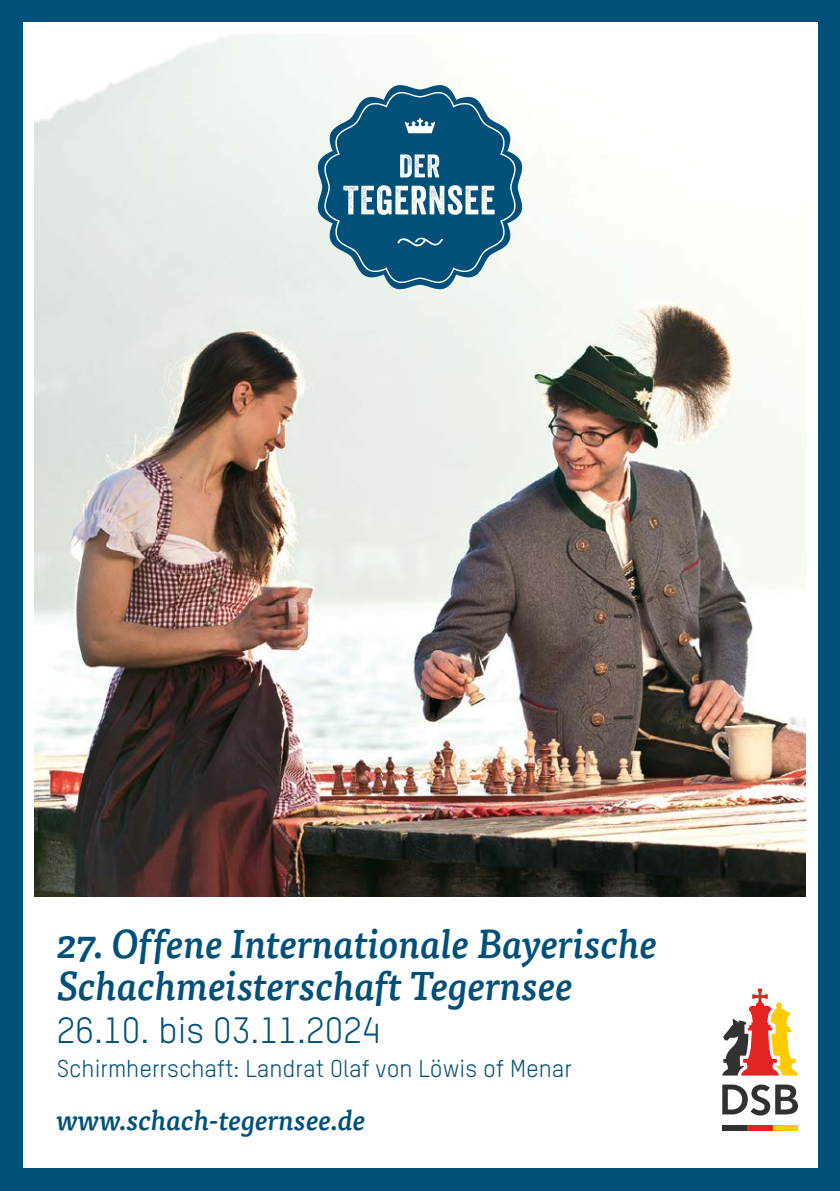
<style>
.page{position:relative;width:840px;height:1191px;background:#fff}
.page>*{position:absolute;margin:0;border:0;box-sizing:border-box;transform-origin:0 0}
.t1{font:italic 500 40px/42px "Tisa Pro";color:#00507a}
.t2{font:36px "TSTAR";color:#00507a}
.t3{font:italic 500 28px "Tisa Pro";color:#00507a}
.t4{font:24px "TSTAR";color:#00507a}
</style>
<div class="page">
<div style="left:0;top:0;width:839px;height:1191px;background:#00507a"></div>
<div style="left:23px;top:23px;width:793px;height:1145px;background:#fff"></div>
<img style="left:34px;top:34px;width:771px;height:862px">
<svg style="left:317px;top:85px;width:205px;height:204px;fill:#f0f7f0"></svg>
<svg style="left:324px;top:92px;width:191px;height:191px"></svg>
<div style="left:722px;top:1125px;width:25px;height:5px;background:#33312f"></div>
<div style="left:772px;top:1125px;width:25px;height:5px;background:#ffcc03"></div>
<div style="left:747px;top:1125px;width:25px;height:5px;background:#e52421"></div>
<svg style="left:722px;top:988px;width:75px;height:87px"></svg>
<svg style="left:722px;top:1084px;width:75px;height:31px"></svg>
<p class="t1" style="left:57px;top:920px;width:602px">27. Offene Internationale Bayerische<br>Schachmeisterschaft Tegernsee</p>
<p class="t2" style="left:57px;top:1008px;width:325px">26.10. bis 03.11.2024</p>
<p class="t4" style="left:57px;top:1054px;width:516px">Schirmherrschaft: Landrat Olaf von Löwis of Menar</p>
<p class="t3" style="left:57px;top:1099px;width:310px">www.schach-tegernsee.de</p>
</div>
